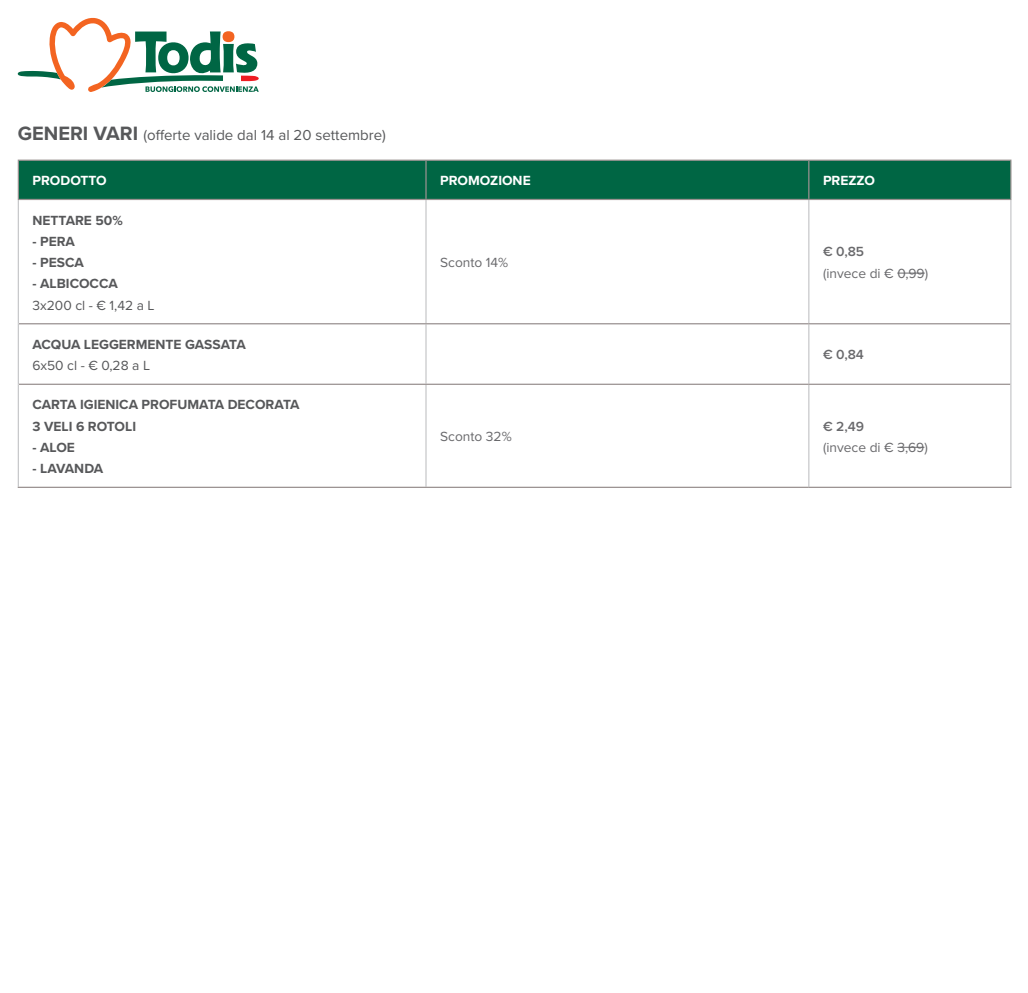
<style>
.page{position:relative;width:1028px;height:993px;background:#fff}
.page>*{position:absolute;margin:0;border:0;box-sizing:border-box;transform-origin:0 0}
.Titolo{font:15px "Proxima Nova";color:#57585a}
.t1{font:700 13.75px "Proxima Nova";color:#57585a}
.t2{font:13.75px "Proxima Nova";color:#69696c}
.t3{font:13.75px "Proxima Nova";color:#57585a}
.t4{font:700 13.75px "Proxima Nova";color:#fff}
.t5{font:600 13.75px "Proxima Nova";color:#69696c}
.s1{font-weight:700;font-size:20px}
</style>
<div class="page">
<svg style="left:17px;top:17px;width:242px;height:75px"></svg>
<div style="left:223px;top:75px;width:18px;height:6px;background:#fff"></div>
<div style="left:19px;top:161px;width:991px;height:38px;background:#064"></div>
<hr style="left:18px;top:200px;width:1px;height:123px;background:#c7c8ca">
<hr style="left:425px;top:200px;width:1px;height:123px;background:#c7c8ca">
<hr style="left:808px;top:200px;width:1px;height:123px;background:#c7c8ca">
<hr style="left:1010px;top:200px;width:1px;height:123px;background:#c7c8ca">
<hr style="left:18px;top:323px;width:1px;height:61px;background:#c7c8ca">
<hr style="left:425px;top:324px;width:1px;height:59px;background:#c7c8ca">
<hr style="left:808px;top:324px;width:1px;height:59px;background:#c7c8ca">
<hr style="left:1010px;top:323px;width:1px;height:61px;background:#c7c8ca">
<hr style="left:18px;top:384px;width:1px;height:102px;background:#c7c8ca">
<hr style="left:425px;top:385px;width:1px;height:101px;background:#c7c8ca">
<hr style="left:808px;top:385px;width:1px;height:101px;background:#c7c8ca">
<hr style="left:1010px;top:384px;width:1px;height:102px;background:#c7c8ca">
<hr style="left:18px;top:159px;width:408px;height:2px;background:#999190">
<hr style="left:18px;top:161px;width:1px;height:38px;background:#999190">
<hr style="left:426px;top:159px;width:382px;height:2px;background:#999190">
<hr style="left:425px;top:161px;width:1px;height:38px;background:#999190">
<hr style="left:808px;top:159px;width:203px;height:2px;background:#999190">
<hr style="left:808px;top:161px;width:1px;height:38px;background:#999190">
<hr style="left:1010px;top:161px;width:1px;height:38px;background:#999190">
<hr style="left:18px;top:199px;width:408px;height:1px;background:#999190">
<hr style="left:426px;top:199px;width:382px;height:1px;background:#999190">
<hr style="left:808px;top:199px;width:203px;height:1px;background:#999190">
<hr style="left:19px;top:323px;width:407px;height:1px;background:#999190">
<hr style="left:426px;top:323px;width:382px;height:1px;background:#999190">
<hr style="left:808px;top:323px;width:202px;height:1px;background:#999190">
<hr style="left:19px;top:383px;width:407px;height:2px;background:#999190">
<hr style="left:426px;top:383px;width:382px;height:2px;background:#999190">
<hr style="left:808px;top:383px;width:202px;height:2px;background:#999190">
<hr style="left:18px;top:486px;width:408px;height:2px;background:#999190">
<hr style="left:426px;top:486px;width:382px;height:2px;background:#999190">
<hr style="left:808px;top:486px;width:203px;height:2px;background:#999190">
<svg style="left:897px;top:272px;width:27px;height:1px"></svg>
<svg style="left:897px;top:447px;width:27px;height:1px"></svg>
<p class="Titolo" style="left:18px;top:124px;width:370px"><span class="s1">GENERI VARI</span> (offerte valide dal 14 al 20 settembre)</p>
<p class="t4" style="left:33px;top:170px;width:76px">PRODOTTO</p>
<p class="t4" style="left:440px;top:170px;width:92px">PROMOZIONE</p>
<p class="t4" style="left:823px;top:170px;width:54px">PREZZO</p>
<p class="t1" style="left:33px;top:209px;width:92px">NETTARE 50%</p>
<p class="t1" style="left:33px;top:231px;width:44px">- PERA</p>
<p class="t1" style="left:33px;top:252px;width:53px">- PESCA</p>
<p class="t1" style="left:33px;top:273px;width:87px">- ALBICOCCA</p>
<p class="t3" style="left:33px;top:294px;width:123px">3x200 cl - € 1,42 a L</p>
<p class="t5" style="left:823px;top:241px;width:43px">€ 0,85</p>
<p class="t2" style="left:823px;top:263px;width:107px">(invece di € 0,99)</p>
<p class="t2" style="left:440px;top:252px;width:70px">Sconto 14%</p>
<p class="t1" style="left:33px;top:334px;width:215px">ACQUA LEGGERMENTE GASSATA</p>
<p class="t3" style="left:33px;top:355px;width:119px">6x50 cl - € 0,28 a L</p>
<p class="t1" style="left:33px;top:394px;width:268px">CARTA IGIENICA PROFUMATA DECORATA</p>
<p class="t1" style="left:33px;top:415px;width:105px">3 VELI 6 ROTOLI</p>
<p class="t1" style="left:33px;top:437px;width:44px">- ALOE</p>
<p class="t1" style="left:33px;top:458px;width:72px">- LAVANDA</p>
<p class="t2" style="left:440px;top:426px;width:73px">Sconto 32%</p>
<p class="t5" style="left:823px;top:344px;width:42px">€ 0,84</p>
<p class="t5" style="left:823px;top:415px;width:42px">€ 2,49</p>
<p class="t2" style="left:823px;top:437px;width:106px">(invece di € 3,69)</p>
</div>
